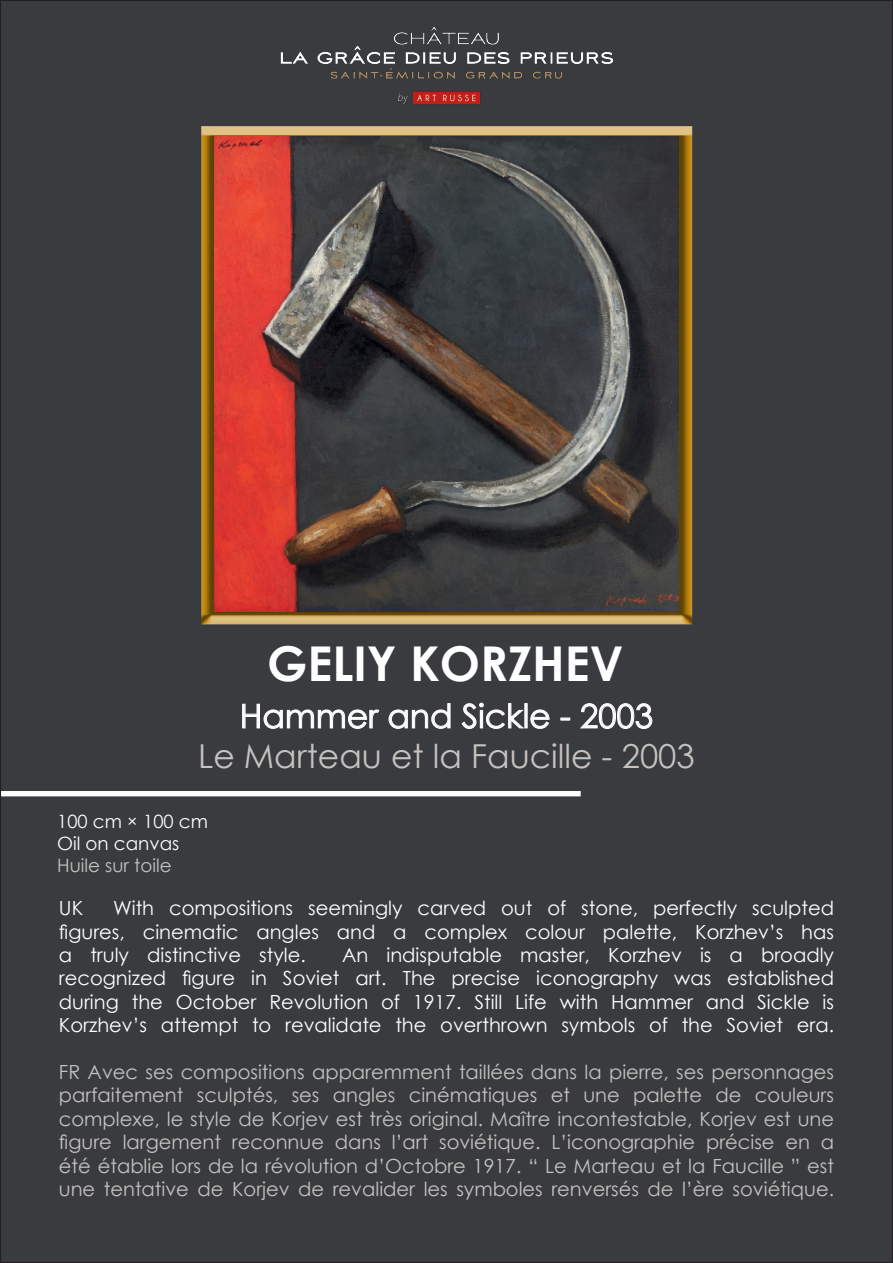
<style>
.page{position:relative;width:893px;height:1263px;background:#fff}
.page>*{position:absolute;margin:0;border:0;box-sizing:border-box;transform-origin:0 0}
.t1{font:700 48px "Century Gothic";color:#fff}
.t2{font:33px "Century Gothic";color:#c7c2c0}
.t3{font:33px "Century Gothic";color:#fff}
.t4{font:19.5px/23.4px "Century Gothic";color:#c7c2c0;text-align:justify}
.t5{font:19.5px/23.4px "Century Gothic";color:#fff;text-align:justify}
.t6{font:18.3px "Century Gothic";color:#fff}
.t7{font:18.3px "Century Gothic";color:#c7c2c0}
</style>
<div class="page">
<div style="left:1px;top:1px;width:891px;height:1261px;background:#393b3e"></div>
<div style="left:1px;top:791px;width:580px;height:5px;background:#fff"></div>
<svg style="left:242px;top:703px;width:138px;height:26px"></svg>
<svg style="left:388px;top:703px;width:63px;height:26px"></svg>
<svg style="left:461px;top:702px;width:63px;height:27px"></svg>
<svg style="left:530px;top:709px;width:20px;height:20px"></svg>
<svg style="left:561px;top:718px;width:9px;height:2px"></svg>
<svg style="left:580px;top:703px;width:73px;height:26px"></svg>
<img style="left:201px;top:30px;width:692px;height:610px">
<img style="left:201px;top:28px;width:556px;height:86px">
<img style="left:214px;top:136px;width:465px;height:475px">
<p class="t1" style="left:267px;top:627px;width:358px">GELIY KORZHEV</p>
<p class="t3" style="left:240px;top:693px;width:415px">Hammer and Sickle - 2003</p>
<p class="t2" style="left:198px;top:732px;width:498px">Le Marteau et la Faucille - 2003</p>
<p class="t6" style="left:57px;top:809px;width:152px">100 cm × 100 cm</p>
<p class="t6" style="left:57px;top:831px;width:124px">Oil on canvas</p>
<p class="t7" style="left:57px;top:853px;width:116px">Huile sur toile</p>
<p class="t5" style="left:59px;top:896px;width:26px">UK</p>
<p class="t5" style="left:59px;top:896px;width:777px;text-indent:54px">With compositions seemingly carved out of stone, perfectly sculpted figures, cinematic angles and a complex colour palette, Korzhev’s has a truly distinctive style.</p>
<p class="t5" style="left:59px;top:943px;width:777px;text-indent:283px">An indisputable master, Korzhev is a broadly recognized figure in Soviet art. The precise iconography was established during the October Revolution of 1917. Still Life with Hammer and Sickle is Korzhev’s attempt to revalidate the overthrown symbols of the Soviet era.</p>
<p class="t4" style="left:59px;top:1060px;width:777px">FR Avec ses compositions apparemment taillées dans la pierre, ses personnages parfaitement sculptés, ses angles cinématiques et une palette de couleurs complexe, le style de Korjev est très original. Maître incontestable, Korjev est une figure largement reconnue dans l’art soviétique. L’iconographie précise en a été établie lors de la révolution d’Octobre 1917. “ Le Marteau et la Faucille ” est une tentative de Korjev de revalider les symboles renversés de l’ère soviétique.</p>
</div>
